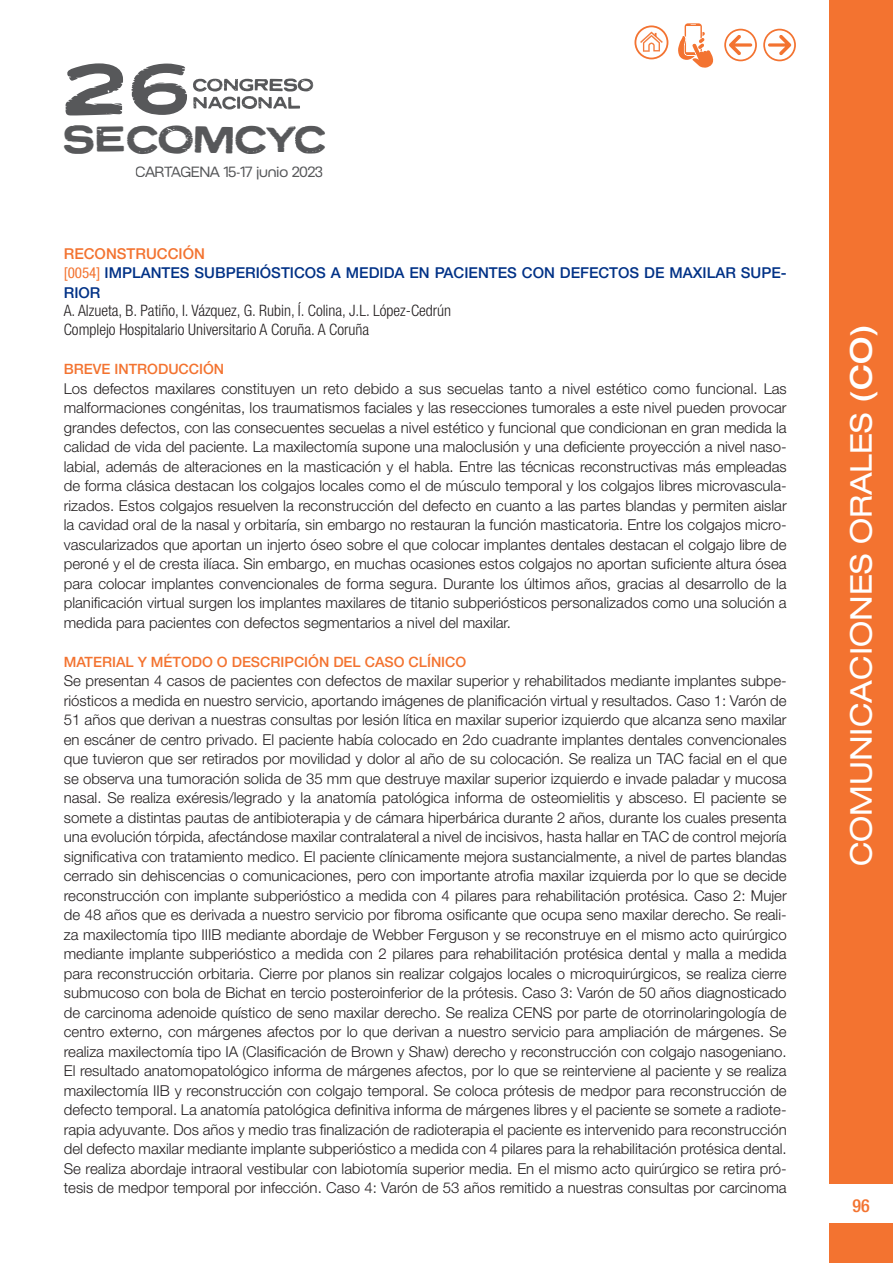
<style>
.page{position:relative;width:893px;height:1263px;background:#fff}
.page>*{position:absolute;margin:0;border:0;box-sizing:border-box;transform-origin:0 0}
.t1{font:73.2px "Neuzon";color:#57585a}
.t2{font:39.45px "Neuzon";color:#57585a}
.t3{font:expanded 30px "Helvetica Neue LT Std";color:#fff}
.t4{font:500 condensed 18px "Helvetica Neue LT Std";color:#f37330}
.PONENTE_CO{font:300 condensed 15.75px "Helvetica Neue LT Std";color:#231f20}
.TEXTO_GENERAL{font:300 15px/19.5px "Helvetica Neue LT Std";color:#231f20;text-align:justify}
.TITULO_PONENCIA{font:500 15px/19.5px "Helvetica Neue LT Std";color:#003186}
.SESION{font:500 15px "Helvetica Neue LT Std";color:#f37330}
.t5{font:14.7px "BC Novatica CYR";color:#57585a}
.TEXTO_GENERAL-2{font:500 14.25px "Helvetica Neue LT Std";color:#f37330}
.s1{font-weight:400;font-stretch:condensed;color:#f37330}
.s2{font-weight:500}
</style>
<div class="page">
<div style="left:829px;top:0;width:64px;height:1183px;background:#f37330"></div>
<div style="left:829px;top:1223px;width:64px;height:40px;background:#f37330"></div>
<svg style="left:678px;top:23px;width:36px;height:45px"></svg>
<svg style="left:634px;top:25px;width:34px;height:34px"></svg>
<svg style="left:193px;top:79px;width:120px;height:30px"></svg>
<svg style="left:763px;top:29px;width:33px;height:32px"></svg>
<svg style="left:724px;top:29px;width:33px;height:32px"></svg>
<h1 class="t1" style="left:64px;top:63px;width:126px">26</h1>
<h2 class="t2" style="left:63px;top:124px;width:265px">SECOMCYC</h2>
<p class="t5" style="left:135px;top:163px;width:189px">CARTAGENA 15-17 junio 2023</p>
<p class="SESION" style="left:64px;top:244px;width:143px">RECONSTRUCCIÓN</p>
<p class="TITULO_PONENCIA" style="left:64px;top:263px;width:724px"><span class="s1">[0054]</span> IMPLANTES SUBPERIÓSTICOS A MEDIDA EN PACIENTES CON DEFECTOS DE MAXILAR SUPE-<br>RIOR</p>
<p class="PONENTE_CO" style="left:64px;top:302px;width:389px">A. Alzueta, B. Patiño, I. Vázquez, G. Rubin, Í. Colina, J.L. López-Cedrún</p>
<p class="PONENTE_CO" style="left:64px;top:320px;width:307px">Complejo Hospitalario Universitario A Coruña. A Coruña</p>
<p class="TEXTO_GENERAL-2" style="left:64px;top:361px;width:162px">BREVE INTRODUCCIÓN</p>
<p class="TEXTO_GENERAL" style="left:64px;top:378px;width:724px">Los defectos maxilares constituyen un reto debido a sus secuelas tanto a nivel estético como funcional. Las malformaciones congénitas, los traumatismos faciales y las resecciones tumorales a este nivel pueden provocar grandes defectos, con las consecuentes secuelas a nivel estético y funcional que condicionan en gran medida la calidad de vida del paciente. La maxilectomía supone una maloclusión y una deficiente proyección a nivel naso&shy;labial, además de alteraciones en la masticación y el habla. Entre las técnicas reconstructivas más empleadas de forma clásica destacan los colgajos locales como el de músculo temporal y los colgajos libres microvascula&shy;rizados. Estos colgajos resuelven la reconstrucción del defecto en cuanto a las partes blandas y permiten aislar la cavidad oral de la nasal y orbitaría, sin embargo no restauran la función masticatoria. Entre los colgajos micro&shy;vascularizados que aportan un injerto óseo sobre el que colocar implantes dentales destacan el colgajo libre de peroné y el de cresta ilíaca. Sin embargo, en muchas ocasiones estos colgajos no aportan suficiente altura ósea para colocar implantes convencionales de forma segura. Durante los últimos años, gracias al desarrollo de la planificación virtual surgen los implantes maxilares de titanio subperiósticos personalizados como una solución a medida para pacientes con defectos segmentarios a nivel del maxilar.</p>
<p class="TEXTO_GENERAL-2" style="left:64px;top:653px;width:404px">MATERIAL Y MÉTODO O DESCRIPCIÓN DEL CASO CLÍNICO</p>
<p class="TEXTO_GENERAL" style="left:64px;top:671px;width:724px">Se presentan 4 casos de pacientes con defectos de maxilar superior y rehabilitados mediante implantes subpe&shy;riósticos a medida en nuestro servicio, aportando imágenes de planificación virtual y resultados. Caso 1: Varón de 51 años que derivan a nuestras consultas por lesión lítica en maxilar superior izquierdo que alcanza seno maxilar en escáner de centro privado. El paciente había colocado en 2do cuadrante implantes dentales convencionales que tuvieron que ser retirados por movilidad y dolor al año de su colocación. Se realiza un TAC facial en el que se observa una tumoración solida de 35 mm que destruye maxilar superior izquierdo e invade paladar y mucosa nasal. Se realiza exéresis/legrado y la anatomía patológica informa de osteomielitis y absceso. El paciente se somete a distintas pautas de antibioterapia y de cámara hiperbárica durante 2 años, durante los cuales presenta una evolución tórpida, afectándose maxilar contralateral a nivel de incisivos, hasta hallar en TAC de control mejoría significativa con tratamiento medico. El paciente clínicamente mejora sustancialmente, a nivel de partes blandas cerrado sin dehiscencias o comunicaciones, pero con importante atrofia maxilar izquierda por lo que se decide reconstrucción con implante subperióstico a medida con 4 pilares para rehabilitación protésica. Caso 2: Mujer de 48 años que es derivada a nuestro servicio por fibroma osificante que ocupa seno maxilar derecho. Se reali&shy;za maxilectomía tipo IIIB mediante abordaje de Webber Ferguson y se reconstruye en el mismo acto quirúrgico mediante implante subperióstico a medida con 2 pilares para rehabilitación protésica dental y malla a medida para reconstrucción orbitaria. Cierre por planos sin realizar colgajos locales o microquirúrgicos, se realiza cierre submucoso con bola de Bichat en tercio posteroinferior de la prótesis. Caso 3: Varón de 50 años diagnosticado de carcinoma adenoide quístico de seno maxilar derecho. Se realiza CENS por parte de otorrinolaringología de centro externo, con márgenes afectos por lo que derivan a nuestro servicio para ampliación de márgenes. Se realiza maxilectomía tipo IA (Clasificación de Brown y Shaw) derecho y reconstrucción con colgajo nasogeniano.<br>El resultado anatomopatológico informa de márgenes afectos, por lo que se reinterviene al paciente y se realiza maxilectomía IIB y reconstrucción con colgajo temporal. Se coloca prótesis de medpor para reconstrucción de defecto temporal. La anatomía patológica definitiva informa de márgenes libres y el paciente se somete a radiote&shy;rapia adyuvante. Dos años y medio tras finalización de radioterapia el paciente es intervenido para reconstrucción del defecto maxilar mediante implante subperióstico a medida con 4 pilares para la rehabilitación protésica dental.<br>Se realiza abordaje intraoral vestibular con labiotomía superior media. En el mismo acto quirúrgico se retira pró&shy;tesis de medpor temporal por infección. Caso 4: Varón de 53 años remitido a nuestras consultas por carcinoma</p>
<h3 class="t3" style="left:843px;top:866px;width:544px;rotate:-90deg">COMUNICACIONES ORALES <span class="s2">(CO)</span></h3>
<p class="t4" style="left:852px;top:1195px;width:19px">96</p>
</div>
